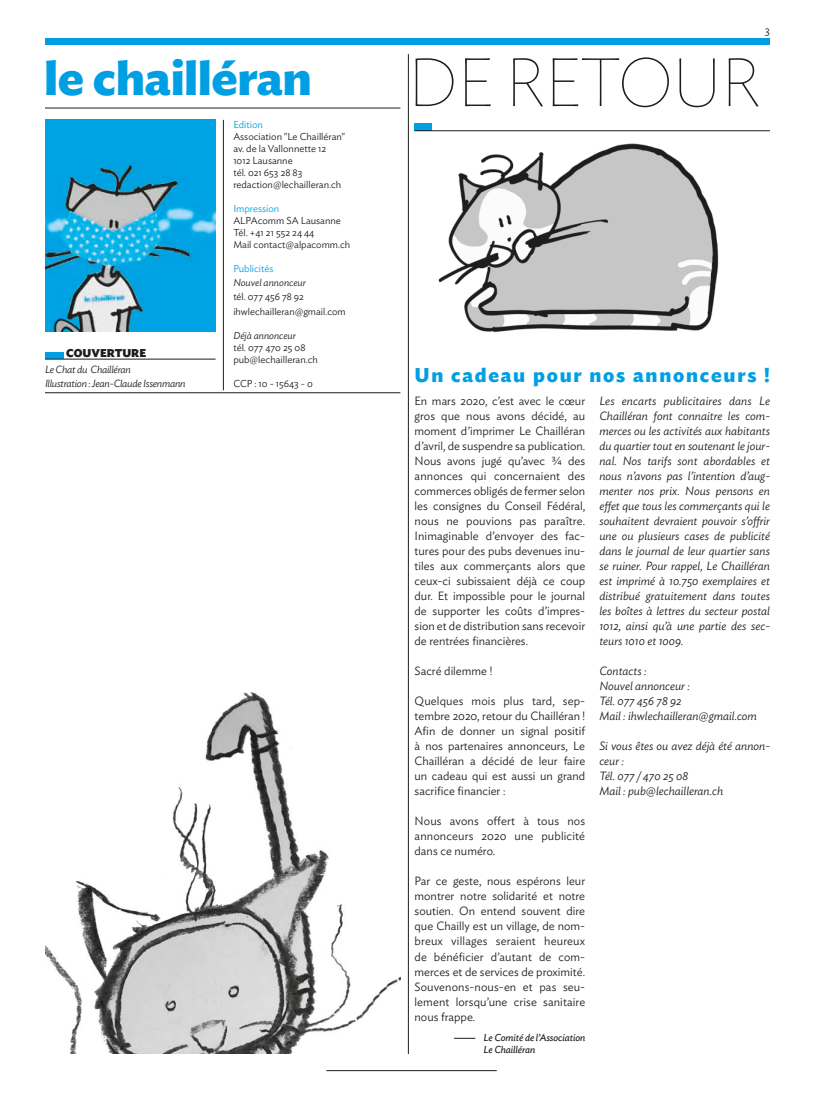
<style>
.page{position:relative;width:815px;height:1099px;background:#fff}
.page>*{position:absolute;margin:0;border:0;box-sizing:border-box;transform-origin:0 0}
.t1{font:100 67.5px "Ideal Sans";letter-spacing:-.01em;color:#1d1d1b}
.t2{font:700 48.12px "Ideal Sans";letter-spacing:-.01em;color:#009fe3}
.t3{font:700 19.75px "Ideal Sans";letter-spacing:.09em;color:#009fe3}
.t4{font:300 11.88px/15px "Ideal Sans";color:#1d1d1b;text-align:justify}
.t5{font:italic 300 11.88px/15px "Ideal Sans";color:#1d1d1b}
.t6{font:900 11.25px "Ideal Sans";color:#1d1d1b}
.t7{font:300 11.25px "Ideal Sans";color:#1d1d1b}
.t8{font:italic 300 10.38px/13.8px "Ideal Sans";letter-spacing:-.025em;color:#1d1d1b}
.t9{font:300 10px/12px "Ideal Sans";color:#1d1d1b}
.t10{font:italic 10px/12px "Ideal Sans";letter-spacing:-.01em;color:#1d1d1b}
.t11{font:italic 300 10px "Ideal Sans";color:#1d1d1b}
.t12{font:300 10px "Ideal Sans";color:#009fe3}
</style>
<div class="page">
<hr style="left:326px;top:1070px;width:171px;height:1px;background:#1d1d1b">
<hr style="left:45px;top:392px;width:355px;height:1px;background:#1d1d1b">
<hr style="left:45px;top:108px;width:355px;height:1px;background:#1d1d1b">
<div style="left:45px;top:352px;width:18px;height:7px;background:#009fe3"></div>
<hr style="left:45px;top:359px;width:171px;height:1px;background:#1d1d1b">
<hr style="left:223px;top:120px;width:1px;height:270px;background:#1d1d1b">
<div style="left:45px;top:39px;width:725px;height:6px;background:#009fe3"></div>
<svg style="left:454px;top:1038px;width:21px;height:1px"></svg>
<img style="left:45px;top:120px;width:171px;height:212px">
<div style="left:415px;top:123px;width:17px;height:8px;background:#009fe3"></div>
<hr style="left:415px;top:130px;width:355px;height:1px;background:#1d1d1b">
<hr style="left:408px;top:54px;width:1px;height:999px;background:#1d1d1b">
<img style="left:45px;top:692px;width:355px;height:361px">
<img style="left:438px;top:143px;width:281px;height:190px">
<h2 class="t2" style="left:44px;top:40px;width:270px">le chailléran</h2>
<p class="t7" style="left:765px;top:22px;width:7px">3</p>
<h1 class="t1" style="left:408px;top:30px;width:355px">DE RETOUR</h1>
<p class="t12" style="left:233px;top:117px;width:31px">Edition</p>
<p class="t9" style="left:233px;top:129px;width:113px">Association "Le Chailléran" av. de la Vallonnette 12<br>1012 Lausanne<br>tél. 021 653 28 83 redaction@lechailleran.ch</p>
<p class="t12" style="left:233px;top:201px;width:47px">Impression</p>
<p class="t9" style="left:233px;top:213px;width:119px">ALPAcomm SA Lausanne<br>Tél. +41 21 552 24 44<br>Mail contact@alpacomm.ch</p>
<p class="t12" style="left:233px;top:261px;width:42px">Publicités</p>
<p class="t11" style="left:233px;top:275px;width:74px">Nouvel annonceur</p>
<p class="t9" style="left:233px;top:289px;width:114px;line-height:14.2px">tél. 077 456 78 92 ihwlechailleran@gmail.com</p>
<p class="t11" style="left:233px;top:327px;width:64px">Déjà annonceur</p>
<p class="t9" style="left:233px;top:340px;width:86px">tél. 077 470 25 08 pub@lechailleran.ch</p>
<p class="t9" style="left:233px;top:376px;width:81px">CCP : 10 - 15643 - 0</p>
<p class="t6" style="left:66px;top:344px;width:81px">COUVERTURE</p>
<p class="t8" style="left:45px;top:362px;width:142px">Le Chat du Chailléran<br>Illustration : Jean-Claude Issenmann</p>
<h3 class="t3" style="left:415px;top:359px;width:357px">Un cadeau pour nos annonceurs !</h3>
<p class="t4" style="left:415px;top:392px;width:172px">En mars 2020, c’est avec le cœur gros que nous avons décidé, au moment d’imprimer Le Chailléran d’avril, de suspendre sa publication.<br>Nous avons jugé qu’avec ¾ des annonces qui concernaient des commerces obligés de fermer selon les consignes du Conseil Fédéral, nous ne pouvions pas paraître.<br>Inimaginable d’envoyer des fac&shy;tures pour des pubs devenues inu&shy;tiles aux commerçants alors que ceux-ci subissaient déjà ce coup dur. Et impossible pour le journal de supporter les coûts d’impres&shy;sion et de distribution sans recevoir de rentrées financières.</p>
<p class="t4" style="left:415px;top:662px;width:79px">Sacré dilemme !</p>
<p class="t4" style="left:415px;top:692px;width:172px">Quelques mois plus tard, sep&shy;tembre 2020, retour du Chailléran !<br>Afin de donner un signal positif à nos partenaires annonceurs, Le Chailléran a décidé de leur faire un cadeau qui est aussi un grand sacrifice financier :</p>
<p class="t4" style="left:415px;top:812px;width:172px">Nous avons offert à tous nos annonceurs 2020 une publicité dans ce numéro.</p>
<p class="t4" style="left:415px;top:872px;width:172px">Par ce geste, nous espérons leur montrer notre solidarité et notre soutien. On entend souvent dire que Chailly est un village, de nom&shy;breux villages seraient heureux de bénéficier d’autant de com&shy;merces et de services de proximité.<br>Souvenons-nous-en et pas seu&shy;lement lorsqu’une crise sanitaire nous frappe.</p>
<p class="t10" style="left:483px;top:1030px;width:103px">Le Comité de l’Association<br>Le Chailléran</p>
<p class="t5" style="left:599px;top:392px;width:172px;text-align:justify">Les encarts publicitaires dans Le Chailléran font connaitre les com&shy;merces ou les activités aux habitants du quartier tout en soutenant le jour&shy;nal. Nos tarifs sont abordables et nous n’avons pas l’intention d’aug&shy;menter nos prix. Nous pensons en effet que tous les commerçants qui le souhaitent devraient pouvoir s’offrir une ou plusieurs cases de publicité dans le journal de leur quartier sans se ruiner. Pour rappel, Le Chailléran est imprimé à 10.750 exemplaires et distribué gratuitement dans toutes les boîtes à lettres du secteur postal 1012, ainsi qu’à une partie des sec&shy;teurs 1010 et 1009.</p>
<p class="t5" style="left:599px;top:662px;width:159px">Contacts :<br>Nouvel annonceur :<br>Tél. 077 456 78 92<br>Mail : ihwlechailleran@gmail.com</p>
<p class="t5" style="left:599px;top:737px;width:172px">Si vous êtes ou avez déjà été annon&shy;ceur :<br>Tél. 077 / 470 25 08<br>Mail : pub@lechailleran.ch</p>
</div>
